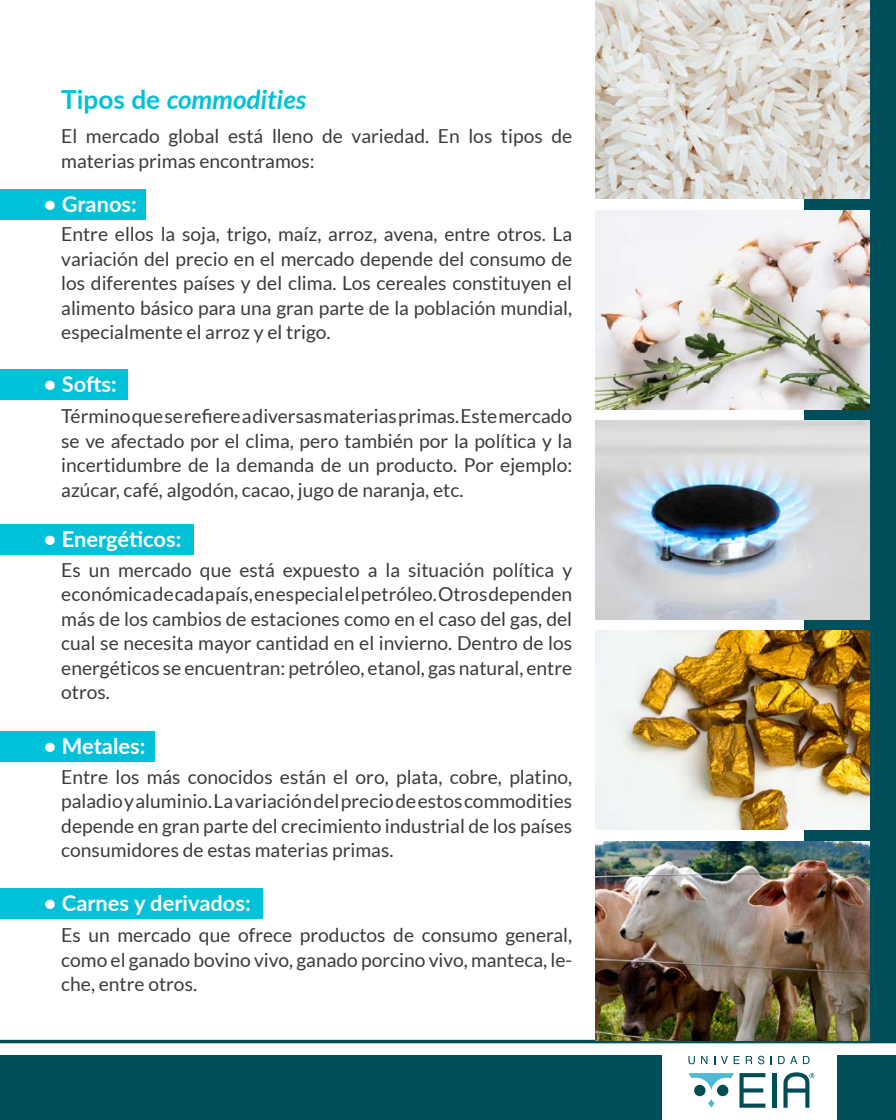
<style>
.page{position:relative;width:896px;height:1120px;background:#fff}
.page>*{position:absolute;margin:0;border:0;box-sizing:border-box;transform-origin:0 0}
.t1{font:italic 700 26.25px "Lato";color:#00c1d8}
.t2{font:700 21.88px "Lato";color:#fff}
.t3{font:19.25px/24.5px "Lato";color:#3b3b38;text-align:justify}
.s1{font-style:normal}
</style>
<div class="page">
<div style="left:0;top:189px;width:145px;height:30px;background:#00c1d8"></div>
<div style="left:0;top:369px;width:127px;height:31px;background:#00c1d8"></div>
<div style="left:0;top:524px;width:193px;height:30px;background:#00c1d8"></div>
<div style="left:0;top:731px;width:154px;height:30px;background:#00c1d8"></div>
<div style="left:0;top:888px;width:262px;height:31px;background:#00c1d8"></div>
<div style="left:0;top:1056px;width:662px;height:64px;background:#004e59"></div>
<div style="left:837px;top:1056px;width:59px;height:64px;background:#004e59"></div>
<div style="left:717px;top:1085px;width:11px;height:11px;background:#004d56;border-radius:50%"></div>
<div style="left:694px;top:1085px;width:12px;height:11px;background:#004d56;border-radius:50%"></div>
<svg style="left:688px;top:1073px;width:46px;height:18px"></svg>
<svg style="left:708px;top:1099px;width:7px;height:9px"></svg>
<hr style="left:772px;top:1073px;width:4px;height:35px;background:#004d56">
<svg style="left:740px;top:1073px;width:25px;height:35px"></svg>
<svg style="left:688px;top:1056px;width:7px;height:8px"></svg>
<svg style="left:701px;top:1056px;width:6px;height:8px"></svg>
<svg style="left:721px;top:1056px;width:7px;height:8px"></svg>
<svg style="left:734px;top:1056px;width:6px;height:8px"></svg>
<svg style="left:746px;top:1056px;width:6px;height:8px"></svg>
<svg style="left:758px;top:1056px;width:6px;height:8px"></svg>
<svg style="left:778px;top:1056px;width:19px;height:8px"></svg>
<svg style="left:803px;top:1056px;width:7px;height:8px"></svg>
<svg style="left:783px;top:1072px;width:31px;height:36px"></svg>
<hr style="left:0;top:1040px;width:896px;height:3px;background:#004d56">
<div style="left:804px;top:0;width:92px;height:1041px;background:#004e59"></div>
<img style="left:595px;top:0;width:274px;height:199px">
<img style="left:595px;top:211px;width:274px;height:198px">
<img style="left:595px;top:420px;width:274px;height:199px">
<img style="left:595px;top:631px;width:274px;height:198px">
<img style="left:595px;top:842px;width:274px;height:198px">
<h1 class="t1" style="left:61px;top:84px;width:246px"><span class="s1">Tipos de</span> commodities</h1>
<p class="t3" style="left:61px;top:124px;width:513px">El mercado global está lleno de variedad. En los tipos de materias primas encontramos:</p>
<p class="t2" style="left:44px;top:187px;width:94px">• Granos:</p>
<p class="t3" style="left:61px;top:222px;width:513px">Entre ellos la soja, trigo, maíz, arroz, avena, entre otros. La variación del precio en el mercado depende del consumo de los diferentes países y del clima. Los cereales constituyen el alimento básico para una gran parte de la población mundial, especialmente el arroz y el trigo.</p>
<p class="t2" style="left:44px;top:368px;width:74px">• Softs:</p>
<p class="t3" style="left:61px;top:404px;width:513px">Término que se refiere a diversas materias primas. Este mercado se ve afectado por el clima, pero también por la política y la incertidumbre de la demanda de un producto. Por ejemplo: azúcar, café, algodón, cacao, jugo de naranja, etc.</p>
<p class="t2" style="left:44px;top:523px;width:139px">• Energéticos:</p>
<p class="t3" style="left:61px;top:557px;width:513px">Es un mercado que está expuesto a la situación política y económica de cada país, en especial el petróleo. Otros dependen más de los cambios de estaciones como en el caso del gas, del cual se necesita mayor cantidad en el invierno. Dentro de los energéticos se encuentran: petróleo, etanol, gas natural, entre otros.</p>
<p class="t2" style="left:44px;top:730px;width:103px">• Metales:</p>
<p class="t3" style="left:61px;top:764px;width:513px">Entre los más conocidos están el oro, plata, cobre, platino, paladio y aluminio. La variación del precio de estos commodities depende en gran parte del crecimiento industrial de los países consumidores de estas materias primas.</p>
<p class="t2" style="left:44px;top:887px;width:208px">• Carnes y derivados:</p>
<p class="t3" style="left:61px;top:923px;width:513px">Es un mercado que ofrece productos de consumo general, como el ganado bovino vivo, ganado porcino vivo, manteca, le&shy;che, entre otros.</p>
</div>
